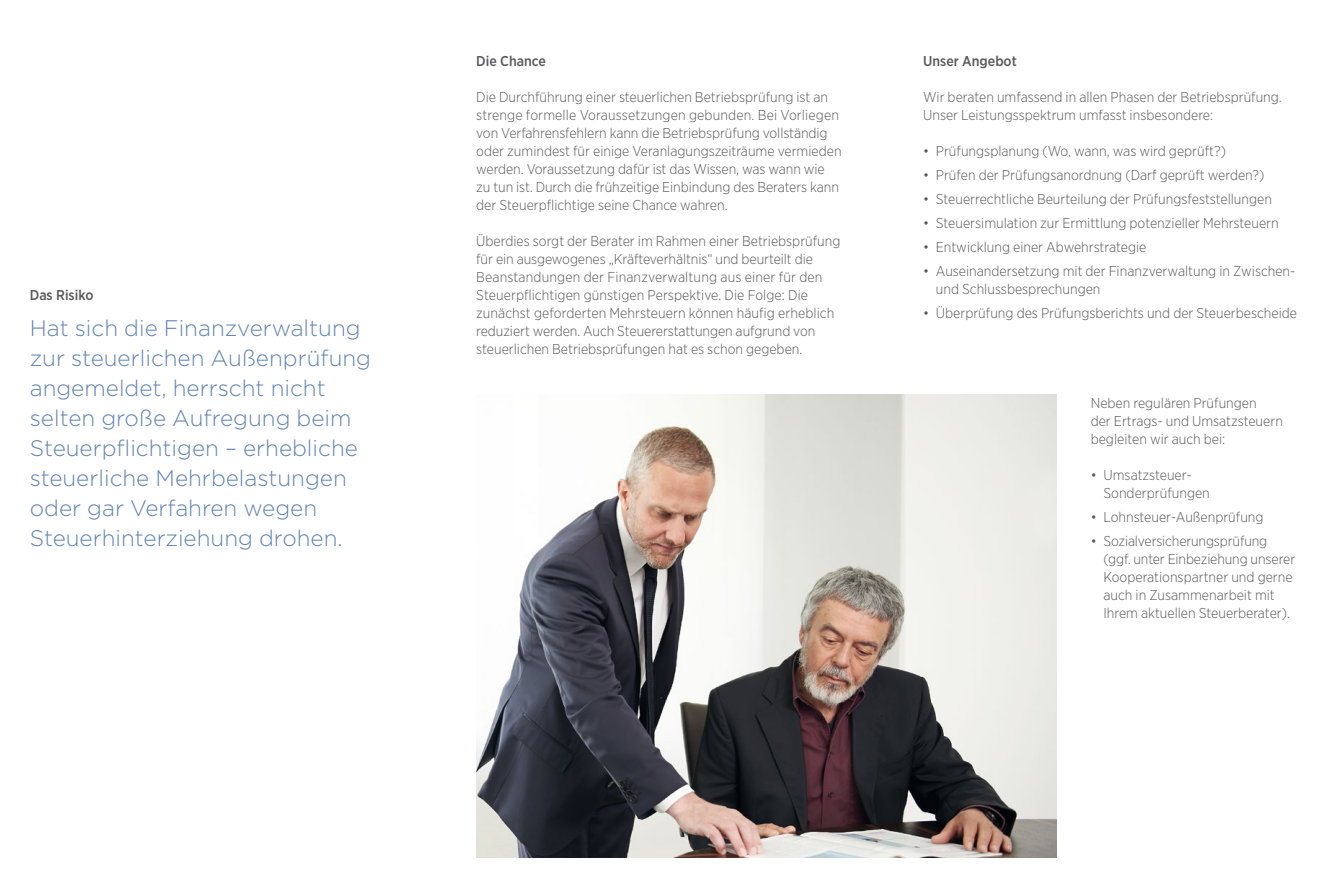
<style>
.page{position:relative;width:1331px;height:893px;background:#fff}
.page>*{position:absolute;margin:0;border:0;box-sizing:border-box;transform-origin:0 0}
.t1{font:300 22.5px/30px "Gotham";color:#6284b5}
.t2{font:300 14.25px/18px "Gotham Narrow";color:#58585a}
.t3{font:500 14.25px "Gotham Narrow";color:#58585a}
</style>
<div class="page">
<img style="left:476px;top:395px;width:581px;height:463px">
<p class="t3" style="left:30px;top:286px;width:65px">Das Risiko</p>
<p class="t1" style="left:30px;top:312px;width:343px">Hat sich die Finanzverwaltung zur steuerlichen Außenprüfung angemeldet, herrscht nicht selten große Aufregung beim<br>Steuerpflichtigen – erhebliche steuerliche Mehrbelastungen oder gar Verfahren wegen<br>Steuerhinterziehung drohen.</p>
<p class="t3" style="left:476px;top:52px;width:71px">Die Chance</p>
<p class="t2" style="left:476px;top:87px;width:367px">Die Durchführung einer steuerlichen Betriebsprüfung ist an strenge formelle Voraussetzungen gebunden. Bei Vorliegen von Verfahrensfehlern kann die Betriebsprüfung vollständig oder zumindest für einige Veranlagungszeiträume vermieden werden. Voraussetzung dafür ist das Wissen, was wann wie zu tun ist. Durch die frühzeitige Einbindung des Beraters kann der Steuerpflichtige seine Chance wahren.</p>
<p class="t2" style="left:476px;top:231px;width:366px">Überdies sorgt der Berater im Rahmen einer Betriebsprüfung für ein ausgewogenes „Kräfteverhältnis“ und beurteilt die Beanstandungen der Finanzverwaltung aus einer für den Steuerpflichtigen günstigen Perspektive. Die Folge: Die zunächst geforderten Mehrsteuern können häufig erheblich reduziert werden. Auch Steuererstattungen aufgrund von steuerlichen Betriebsprüfungen hat es schon gegeben.</p>
<p class="t3" style="left:923px;top:52px;width:95px">Unser Angebot</p>
<p class="t2" style="left:923px;top:87px;width:360px">Wir beraten umfassend in allen Phasen der Betriebsprüfung.<br>Unser Leistungsspektrum umfasst insbesondere:</p>
<p class="t2" style="left:923px;top:141px;width:304px">• Prüfungsplanung (Wo, wann, was wird geprüft?)</p>
<p class="t2" style="left:923px;top:165px;width:343px">• Prüfen der Prüfungsanordnung (Darf geprüft werden?)</p>
<p class="t2" style="left:923px;top:189px;width:350px">• Steuerrechtliche Beurteilung der Prüfungsfeststellungen</p>
<p class="t2" style="left:923px;top:213px;width:357px">• Steuersimulation zur Ermittlung potenzieller Mehrsteuern</p>
<p class="t2" style="left:923px;top:237px;width:225px">• Entwicklung einer Abwehrstrategie</p>
<p class="t2" style="left:936px;top:261px;width:361px;text-indent:-13px">• Auseinandersetzung mit der Finanzverwaltung in Zwischen&shy;und Schlussbesprechungen</p>
<p class="t2" style="left:923px;top:303px;width:375px">• Überprüfung des Prüfungsberichts und der Steuerbescheide</p>
<p class="t2" style="left:1091px;top:393px;width:194px">Neben regulären Prüfungen<br>der Ertrags- und Umsatzsteuern begleiten wir auch bei:</p>
<p class="t2" style="left:1103px;top:465px;width:108px;text-indent:-13px">• Umsatzsteuer-<br>Sonderprüfungen</p>
<p class="t2" style="left:1091px;top:507px;width:174px">• Lohnsteuer-Außenprüfung</p>
<p class="t2" style="left:1103px;top:531px;width:193px;text-indent:-13px">• Sozialversicherungsprüfung (ggf. unter Einbeziehung unserer<br>Kooperationspartner und gerne auch in Zusammenarbeit mit<br>Ihrem aktuellen Steuerberater).</p>
</div>
